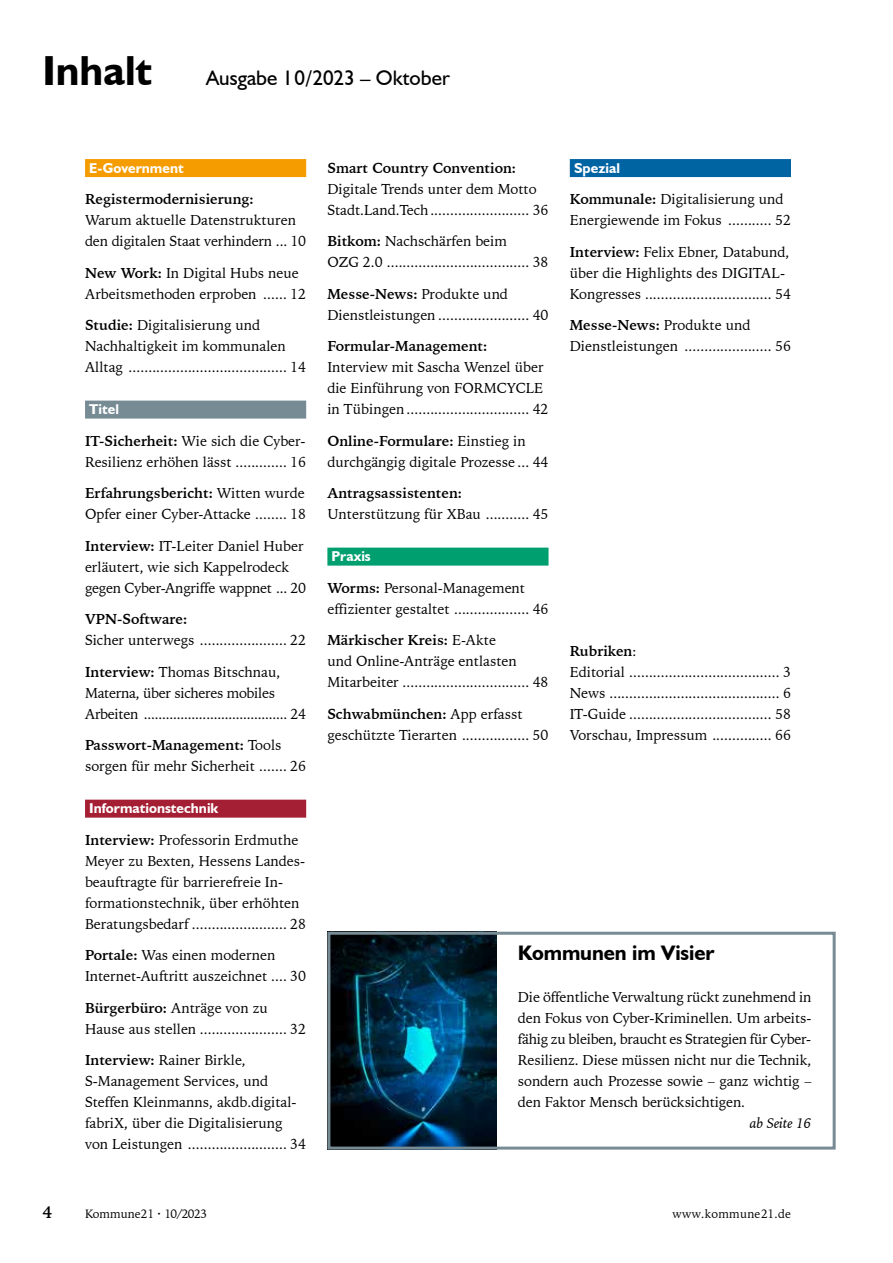
<style>
.page{position:relative;width:893px;height:1263px;background:#fff}
.page>*{position:absolute;margin:0;border:0;box-sizing:border-box;transform-origin:0 0}
.t1{font:700 42px "Humanist 521 BT";color:#000}
.t2{font:21px "Humanist 521 BT";color:#000}
.t3{font:700 21px "Humanist 521 BT";letter-spacing:-.005em;color:#000}
.t4{font:700 16.5px "Iowan Old Style BT";color:#000}
.t5{font:14.25px/21px "Iowan Old Style BT";color:#000}
.t6{font:14.25px/21px "Iowan Old Style BT";letter-spacing:-.02em;color:#000}
.t7{font:700 14.25px "Iowan Old Style BT";color:#000}
.t8{font:700 14.25px "Humanist 521 BT";color:#fff}
.t9{font:italic 14.25px "Iowan Old Style BT";letter-spacing:-.02em;color:#000}
.t10{font:12px "Iowan Old Style BT";color:#000}
.t11{font:12px "Iowan Old Style BT";letter-spacing:.02em;color:#000}
.s1{font-weight:700}
</style>
<div class="page">
<img style="left:331px;top:936px;width:166px;height:209px">
<div style="left:327px;top:932px;width:509px;height:217px;border:3px solid #778b95"></div>
<div style="left:85px;top:159px;width:221px;height:18px;background:#f59c00"></div>
<div style="left:85px;top:401px;width:221px;height:18px;background:#778b95"></div>
<div style="left:85px;top:800px;width:221px;height:18px;background:#a51f34"></div>
<div style="left:327px;top:548px;width:222px;height:18px;background:#009f6f"></div>
<div style="left:570px;top:159px;width:221px;height:18px;background:#0063a2"></div>
<h1 class="t1" style="left:43px;top:45px;width:111px">Inhalt</h1>
<h2 class="t2" style="left:206px;top:65px;width:245px">Ausgabe 10/2023 – Oktober</h2>
<p class="t8" style="left:89px;top:159px;width:96px">E-Government</p>
<p class="t7" style="left:85px;top:190px;width:170px">Registermodernisierung:</p>
<p class="t5" style="left:85px;top:210px;width:223px">Warum aktuelle Datenstrukturen den digitalen Staat verhindern ... 10</p>
<p class="t5" style="left:85px;top:262px;width:223px"><span class="s1">New Work:</span> In Digital Hubs neue<br>Arbeitsmethoden erproben ...... 12</p>
<p class="t5" style="left:85px;top:315px;width:223px"><span class="s1">Studie:</span> Digitalisierung und<br>Nachhaltigkeit im kommunalen<br>Alltag ........................................ 14</p>
<p class="t8" style="left:89px;top:400px;width:31px">Titel</p>
<p class="t5" style="left:85px;top:430px;width:223px"><span class="s1">IT-Sicherheit:</span> Wie sich die Cyber-<br>Resilienz erhöhen lässt ............. 16</p>
<p class="t5" style="left:85px;top:483px;width:223px"><span class="s1">Erfahrungsbericht:</span> Witten wurde<br>Opfer einer Cyber-Attacke ........ 18</p>
<p class="t5" style="left:85px;top:535px;width:223px"><span class="s1">Interview:</span> IT-Leiter Daniel Huber erläutert, wie sich Kappelrodeck gegen Cyber-Angriffe wappnet ... 20</p>
<p class="t7" style="left:85px;top:610px;width:104px">VPN-Software:</p>
<p class="t5" style="left:85px;top:630px;width:223px">Sicher unterwegs ...................... 22</p>
<p class="t6" style="left:85px;top:661px;width:223px"><span class="s1">Interview:</span> Thomas Bitschnau,<br>Materna, über sicheres mobiles<br>Arbeiten ....................................... 24</p>
<p class="t5" style="left:85px;top:735px;width:223px"><span class="s1">Passwort-Management:</span> Tools sorgen für mehr Sicherheit ....... 26</p>
<p class="t8" style="left:89px;top:800px;width:131px">Informationstechnik</p>
<p class="t5" style="left:85px;top:829px;width:223px"><span class="s1">Interview:</span> Professorin Erdmuthe Meyer zu Bexten, Hessens Landes&shy;beauftragte für barrierefreie In&shy;formationstechnik, über erhöhten Beratungsbedarf ........................ 28</p>
<p class="t5" style="left:85px;top:945px;width:223px"><span class="s1">Portale:</span> Was einen modernen<br>Internet-Auftritt auszeichnet .... 30</p>
<p class="t5" style="left:85px;top:997px;width:223px"><span class="s1">Bürgerbüro:</span> Anträge von zu<br>Hause aus stellen ...................... 32</p>
<p class="t5" style="left:85px;top:1050px;width:223px"><span class="s1">Interview:</span> Rainer Birkle, S-Management Services, und Steffen Kleinmanns, akdb.digital&shy;fabriX, über die Digitalisierung von Leistungen ......................... 34</p>
<p class="t7" style="left:327px;top:159px;width:190px">Smart Country Convention:</p>
<p class="t5" style="left:327px;top:178px;width:223px">Digitale Trends unter dem Motto<br>Stadt.Land.Tech......................... 36</p>
<p class="t5" style="left:327px;top:231px;width:223px"><span class="s1">Bitkom:</span> Nachschärfen beim<br>OZG 2.0 .................................... 38</p>
<p class="t5" style="left:327px;top:283px;width:223px"><span class="s1">Messe-News:</span> Produkte und<br>Dienstleistungen ....................... 40</p>
<p class="t7" style="left:327px;top:337px;width:161px">Formular-Management:</p>
<p class="t5" style="left:327px;top:357px;width:223px">Interview mit Sascha Wenzel über die Einführung von FORMCYCLE in Tübingen ............................... 42</p>
<p class="t5" style="left:327px;top:430px;width:223px"><span class="s1">Online-Formulare:</span> Einstieg in durchgängig digitale Prozesse ... 44</p>
<p class="t7" style="left:327px;top:484px;width:136px">Antragsassistenten:</p>
<p class="t5" style="left:327px;top:504px;width:223px">Unterstützung für XBau ........... 45</p>
<p class="t8" style="left:332px;top:547px;width:41px">Praxis</p>
<p class="t5" style="left:327px;top:577px;width:223px"><span class="s1">Worms:</span> Personal-Management effizienter gestaltet ................... 46</p>
<p class="t5" style="left:327px;top:630px;width:223px"><span class="s1">Märkischer Kreis:</span> E-Akte<br>und Online-Anträge entlasten<br>Mitarbeiter ................................ 48</p>
<p class="t5" style="left:327px;top:703px;width:223px"><span class="s1">Schwabmünchen:</span> App erfasst geschützte Tierarten ................. 50</p>
<p class="t8" style="left:574px;top:159px;width:47px">Spezial</p>
<p class="t5" style="left:570px;top:189px;width:223px"><span class="s1">Kommunale:</span> Digitalisierung und<br>Energiewende im Fokus ........... 52</p>
<p class="t5" style="left:570px;top:241px;width:223px"><span class="s1">Interview:</span> Felix Ebner, Databund, über die Highlights des DIGITAL-<br>Kongresses ................................ 54</p>
<p class="t5" style="left:570px;top:315px;width:223px"><span class="s1">Messe-News:</span> Produkte und<br>Dienstleistungen ...................... 56</p>
<p class="t5" style="left:570px;top:640px;width:223px"><span class="s1">Rubriken</span>:<br>Editorial ...................................... 3<br>News ........................................... 6<br>IT-Guide .................................... 58<br>Vorschau, Impressum ............... 66</p>
<h2 class="t3" style="left:518px;top:940px;width:198px">Kommunen im Visier</h2>
<p class="t5" style="left:518px;top:987px;width:295px;text-align:justify">Die öffentliche Verwaltung rückt zunehmend in den Fokus von Cyber-Kriminellen. Um arbeits&shy;fähig zu bleiben, braucht es Strategien für Cyber-Resilienz. Diese müssen nicht nur die Technik, sondern auch Prozesse sowie – ganz wichtig – den Faktor Mensch berücksichtigen.</p>
<p class="t9" style="left:750px;top:1115px;width:63px">ab Seite 16</p>
<p class="t4" style="left:43px;top:1202px;width:11px">4</p>
<p class="t10" style="left:85px;top:1206px;width:123px">Kommune21 · 10/2023</p>
<p class="t11" style="left:673px;top:1206px;width:120px">www.kommune21.de</p>
</div>
